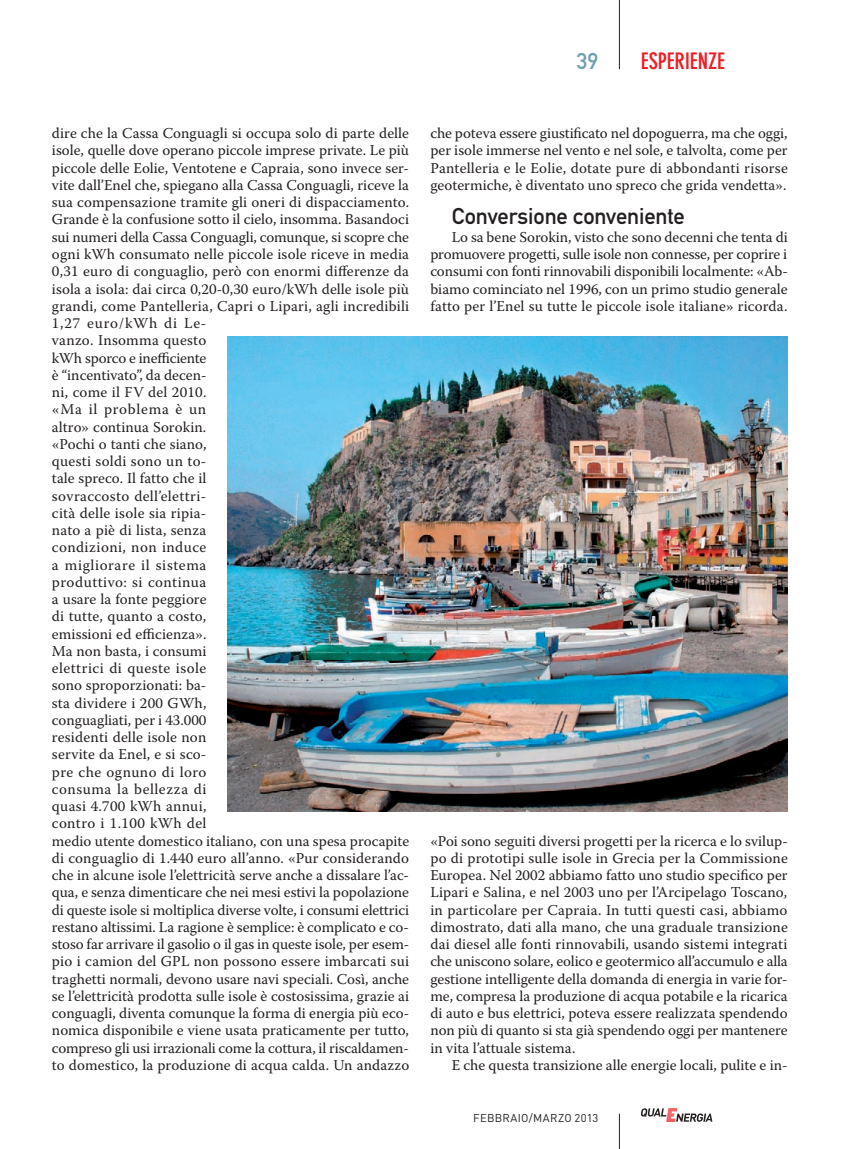
<style>
.page{position:relative;width:851px;height:1149px;background:#fff}
.page>*{position:absolute;margin:0;border:0;box-sizing:border-box;transform-origin:0 0}
.t1{font:22.5px "DIN Mittelschrift";letter-spacing:-.01em;color:#231f20}
.t2{font:700 condensed 22.5px "DIN Neuzeit Grotesk";letter-spacing:-.005em;color:#ee1d23}
.t3{font:22.5px "DIN Mittelschrift";color:#6da1ac}
.t4{font:15px/17.2px "Warnock Pro";letter-spacing:.005em;color:#231f20;text-align:justify}
.t5{font:11.25px "DIN";letter-spacing:.025em;color:#231f20}
</style>
<div class="page">
<hr style="left:619px;top:1113px;width:1px;height:36px;background:#231f20">
<svg style="left:641px;top:1108px;width:71px;height:13px"></svg>
<hr style="left:619px;top:0;width:1px;height:69px;background:#231f20">
<img style="left:228px;top:337px;width:560px;height:474px">
<h1 class="t3" style="left:577px;top:48px;width:23px">39</h1>
<h1 class="t2" style="left:641px;top:48px;width:86px">ESPERIENZE</h1>
<p class="t4" style="left:52px;top:124px;width:359px;text-align:left">dire che la Cassa Conguagli si occupa solo di parte delle isole, quelle dove operano piccole imprese private. Le più piccole delle Eolie, Ventotene e Capraia, sono invece ser&shy;vite dall’Enel che, spiegano alla Cassa Conguagli, riceve la sua compensazione tramite gli oneri di dispacciamento.<br>Grande è la confusione sotto il cielo, insomma. Basandoci sui numeri della Cassa Conguagli, comunque, si scopre che ogni kWh consumato nelle piccole isole riceve in media 0,31 euro di conguaglio, però con enormi differenze da isola a isola: dai circa 0,20-0,30 euro/kWh delle isole più grandi, come Pantelleria, Capri o Lipari, agli incredibili 1,27 euro/kWh di Le-<br>vanzo. Insomma questo<br>kWh sporco e inefficiente<br>è “incentivato”, da decen-<br>ni, come il FV del 2010.<br>«Ma il problema è un<br>altro» continua Sorokin.<br>«Pochi o tanti che siano,<br>questi soldi sono un to-<br>tale spreco. Il fatto che il<br>sovraccosto dell’elettri-<br>cità delle isole sia ripia-<br>nato a piè di lista, senza<br>condizioni, non induce<br>a migliorare il sistema<br>produttivo: si continua<br>a usare la fonte peggiore<br>di tutte, quanto a costo,<br>emissioni ed efficienza».<br>Ma non basta, i consumi<br>elettrici di queste isole<br>sono sproporzionati: ba-<br>sta dividere i 200 GWh,<br>conguagliati, per i 43.000<br>residenti delle isole non<br>servite da Enel, e si sco-<br>pre che ognuno di loro<br>consuma la bellezza di<br>quasi 4.700 kWh annui,<br>contro i 1.100 kWh del<br>medio utente domestico italiano, con una spesa procapite di conguaglio di 1.440 euro all’anno. «Pur considerando che in alcune isole l’elettricità serve anche a dissalare l’ac&shy;qua, e senza dimenticare che nei mesi estivi la popolazione di queste isole si moltiplica diverse volte, i consumi elettrici restano altissimi. La ragione è semplice: è complicato e co&shy;stoso far arrivare il gasolio o il gas in queste isole, per esem&shy;pio i camion del GPL non possono essere imbarcati sui traghetti normali, devono usare navi speciali. Così, anche se l’elettricità prodotta sulle isole è costosissima, grazie ai conguagli, diventa comunque la forma di energia più eco&shy;nomica disponibile e viene usata praticamente per tutto, compreso gli usi irrazionali come la cottura, il riscaldamen&shy;to domestico, la produzione di acqua calda. Un andazzo</p>
<p class="t4" style="left:430px;top:124px;width:359px">che poteva essere giustificato nel dopoguerra, ma che oggi, per isole immerse nel vento e nel sole, e talvolta, come per Pantelleria e le Eolie, dotate pure di abbondanti risorse geotermiche, è diventato uno spreco che grida vendetta».</p>
<h1 class="t1" style="left:452px;top:203px;width:234px">Conversione conveniente</h1>
<p class="t4" style="left:430px;top:228px;width:359px;text-indent:21px">Lo sa bene Sorokin, visto che sono decenni che tenta di promuovere progetti, sulle isole non connesse, per coprire i consumi con fonti rinnovabili disponibili localmente: «Ab&shy;biamo cominciato nel 1996, con un primo studio generale fatto per l’Enel su tutte le piccole isole italiane» ricorda.</p>
<p class="t4" style="left:430px;top:832px;width:359px">«Poi sono seguiti diversi progetti per la ricerca e lo svilup&shy;po di prototipi sulle isole in Grecia per la Commissione Europea. Nel 2002 abbiamo fatto uno studio specifico per Lipari e Salina, e nel 2003 uno per l’Arcipelago Toscano, in particolare per Capraia. In tutti questi casi, abbiamo dimostrato, dati alla mano, che una graduale transizione dai diesel alle fonti rinnovabili, usando sistemi integrati che uniscono solare, eolico e geotermico all’accumulo e alla gestione intelligente della domanda di energia in varie for&shy;me, compresa la produzione di acqua potabile e la ricarica di auto e bus elettrici, poteva essere realizzata spendendo non più di quanto si sta già spendendo oggi per mantenere in vita l’attuale sistema.</p>
<p class="t4" style="left:452px;top:1056px;width:337px">E che questa transizione alle energie locali, pulite e in-</p>
<p class="t5" style="left:473px;top:1110px;width:127px">FEBBRAIO/MARZO 2013</p>
</div>
